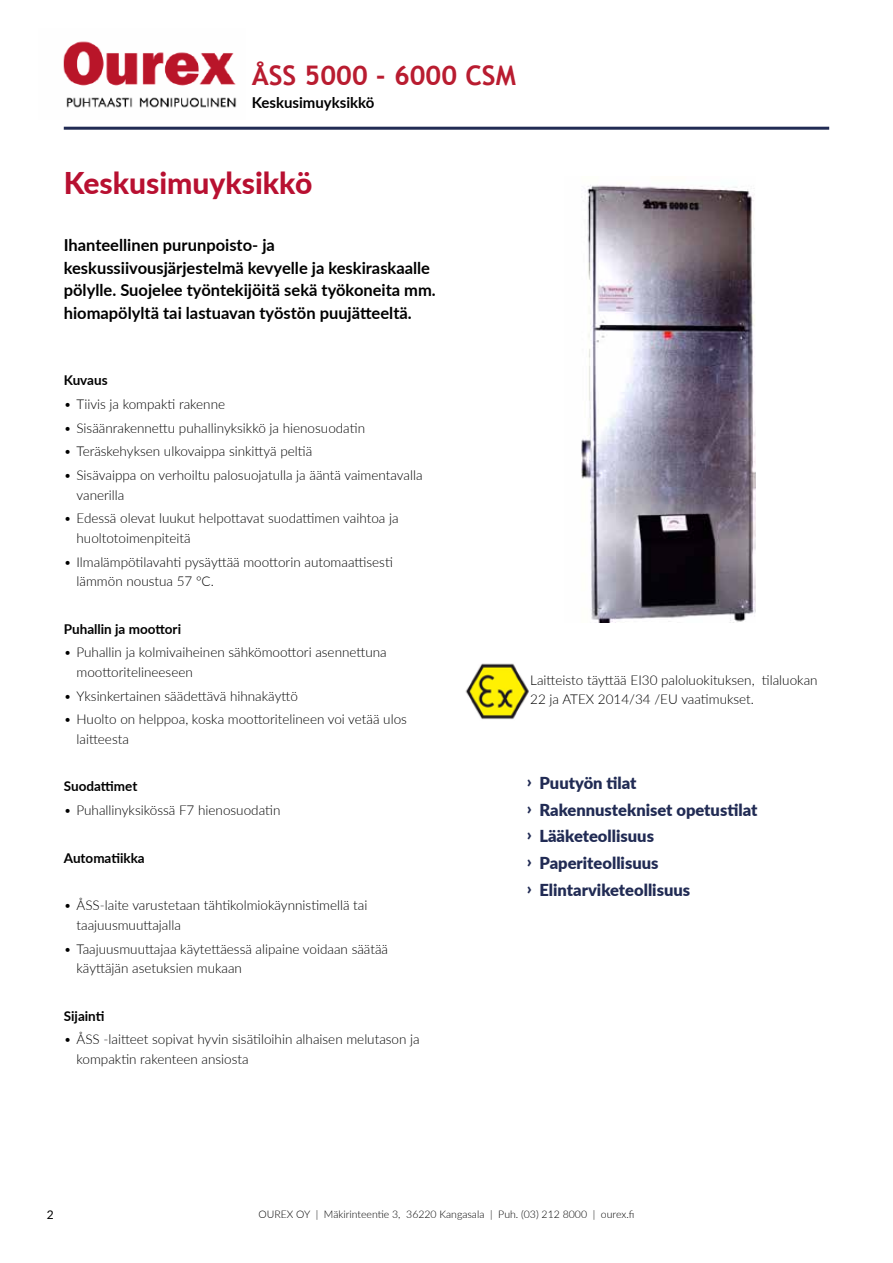
<style>
.page{position:relative;width:893px;height:1263px;background:#fff}
.page>*{position:absolute;margin:0;border:0;box-sizing:border-box;transform-origin:0 0}
.t1{font:800 30px "Lato";color:#b81031}
.t2{font:700 27px "Trebuchet MS";color:#b91c30}
.t3{font:700 16.5px/22.5px "Lato";color:#000}
.t4{font:900 16.5px/26.7px "Lato";color:#212b54}
.t5{font:700 15px "Lato";color:#000}
.t6{font:300 13.5px/19.5px "Lato";color:#000}
.t7{font:700 13.5px "Lato";color:#000}
.t8{font:12px "Lato";color:#000}
.t9{font:300 10.5px "Lato";color:#000}
</style>
<div class="page">
<hr style="left:64px;top:127px;width:765px;height:3px;background:#212b54">
<img style="left:63px;top:41px;width:174px;height:67px">
<img style="left:461px;top:663px;width:69px;height:57px">
<img style="left:581px;top:185px;width:174px;height:438px">
<h2 class="t2" style="left:252px;top:59px;width:266px">ÅSS 5000 - 6000 CSM</h2>
<p class="t5" style="left:252px;top:91px;width:124px">Keskusimuyksikkö</p>
<h1 class="t1" style="left:64px;top:161px;width:250px">Keskusimuyksikkö</h1>
<p class="t3" style="left:64px;top:233px;width:374px">Ihanteellinen purunpoisto- ja keskussiivousjärjestelmä kevyelle ja keskiraskaalle pölylle. Suojelee työntekijöitä sekä työkoneita mm. hiomapölyltä tai lastuavan työstön puujätteeltä.</p>
<p class="t7" style="left:64px;top:370px;width:45px">Kuvaus</p>
<p class="t6" style="left:64px;top:394px;width:163px">• Tiivis ja kompakti rakenne</p>
<p class="t6" style="left:64px;top:418px;width:303px">• Sisäänrakennettu puhallinyksikkö ja hienosuodatin</p>
<p class="t6" style="left:64px;top:441px;width:250px">• Teräskehyksen ulkovaippa sinkittyä peltiä</p>
<p class="t6" style="left:77px;top:465px;width:348px;text-indent:-13px">• Sisävaippa on verhoiltu palosuojatulla ja ääntä vaimentavalla vanerilla</p>
<p class="t6" style="left:77px;top:508px;width:324px;text-indent:-13px">• Edessä olevat luukut helpottavat suodattimen vaihtoa ja huoltotoimenpiteitä</p>
<p class="t6" style="left:77px;top:552px;width:318px;text-indent:-13px">• Ilmalämpötilavahti pysäyttää moottorin automaattisesti lämmön noustua 57 °C.</p>
<p class="t7" style="left:64px;top:619px;width:119px">Puhallin ja moottori</p>
<p class="t6" style="left:77px;top:642px;width:312px;text-indent:-13px">• Puhallin ja kolmivaiheinen sähkömoottori asennettuna moottoritelineeseen</p>
<p class="t6" style="left:64px;top:686px;width:236px">• Yksinkertainen säädettävä hihnakäyttö</p>
<p class="t6" style="left:77px;top:709px;width:332px;text-indent:-13px">• Huolto on helppoa, koska moottoritelineen voi vetää ulos laitteesta</p>
<p class="t7" style="left:64px;top:777px;width:75px">Suodattimet</p>
<p class="t6" style="left:64px;top:800px;width:218px">• Puhallinyksikössä F7 hienosuodatin</p>
<p class="t7" style="left:64px;top:848px;width:82px">Automatiikka</p>
<p class="t6" style="left:77px;top:895px;width:292px;text-indent:-13px">• ÅSS-laite varustetaan tähtikolmiokäynnistimellä tai taajuusmuuttajalla</p>
<p class="t6" style="left:77px;top:938px;width:313px;text-indent:-13px">• Taajuusmuuttajaa käytettäessä alipaine voidaan säätää käyttäjän asetuksien mukaan</p>
<p class="t7" style="left:64px;top:1006px;width:42px">Sijainti</p>
<p class="t6" style="left:77px;top:1029px;width:345px;text-indent:-13px">• ÅSS -laitteet sopivat hyvin sisätiloihin alhaisen melutason ja kompaktin rakenteen ansiosta</p>
<p class="t6" style="left:530px;top:670px;width:289px">Laitteisto täyttää EI30 paloluokituksen, tilaluokan<br>22 ja ATEX 2014/34 /EU vaatimukset.</p>
<p class="t4" style="left:527px;top:769px;width:232px">҇ Puutyön tilat<br>҇ Rakennustekniset opetustilat ҇ Lääketeollisuus<br>҇ Paperiteollisuus<br>҇ Elintarviketeollisuus</p>
<p class="t8" style="left:47px;top:1206px;width:8px">2</p>
<p class="t9" style="left:258px;top:1207px;width:378px">OUREX OY | Mäkirinteentie 3, 36220 Kangasala | Puh. (03) 212 8000 | ourex.fi</p>
</div>
